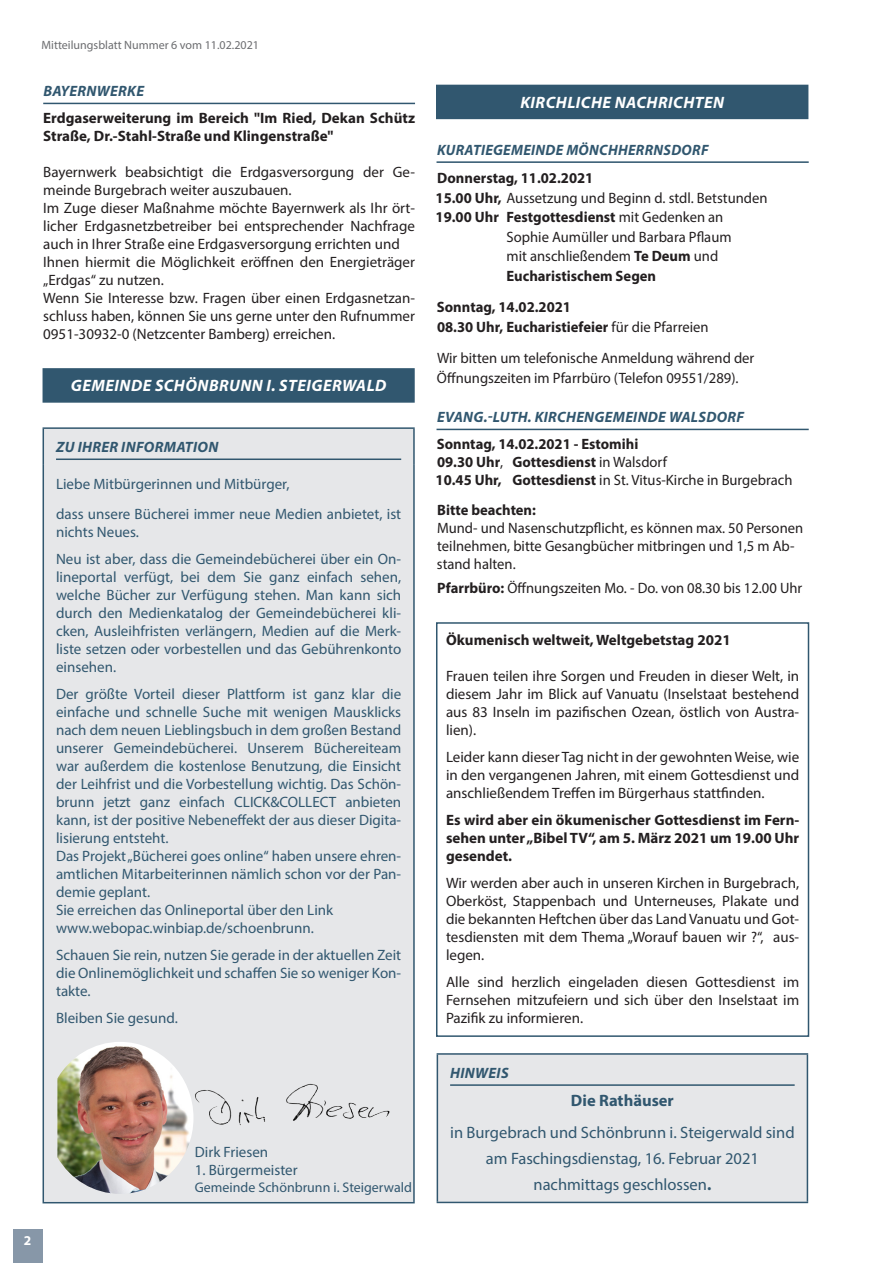
<style>
.page{position:relative;width:872px;height:1263px;background:#fff}
.page>*{position:absolute;margin:0;border:0;box-sizing:border-box;transform-origin:0 0}
.Fließtext{font:16.5px "Myriad Pro";color:#31576f}
.Rubrik{font:italic 700 16.5px "Myriad Pro";letter-spacing:.03em;color:#fff}
.Fließtext-2{font:700 16.5px "Myriad Pro";color:#31576f}
.Fließtext-3{font:15px/18px "Myriad Pro";color:#31576f;text-align:justify}
.Überschrift_H2{font:15px/18px "Myriad Pro";color:#231f20;text-align:justify}
.Fließtext-4{font:15px/18px "Myriad Pro";color:#231f20}
.Überschrift_H2-2{font:700 15px/18px "Myriad Pro";color:#231f20}
.Fließtext-5{font:700 15px "Myriad Pro";color:#231f20}
.Überschrift_H1{font:italic 700 15px "Myriad Pro";letter-spacing:.02em;color:#31576f}
.Fließtext-6{font:13.95px "Myriad Pro";color:#31576f}
.t1{font:700 13.5px "Myriad Pro";color:#fff}
.t2{font:12px "Myriad Pro";color:#6c6d70}
.s1{font-weight:700}
.s2{font-weight:400}
</style>
<div class="page">
<hr style="left:43px;top:103px;width:372px;height:1px;background:#31576f">
<div style="left:437px;top:1054px;width:370px;height:148px;background:#e6e7e9"></div>
<hr style="left:436px;top:1055px;width:2px;height:147px;background:#31576f">
<hr style="left:436px;top:1053px;width:372px;height:2px;background:#31576f">
<hr style="left:806px;top:1055px;width:2px;height:147px;background:#31576f">
<hr style="left:436px;top:1202px;width:372px;height:1px;background:#31576f">
<hr style="left:450px;top:1084px;width:344px;height:2px;background:#31576f">
<div style="left:436px;top:85px;width:372px;height:34px;background:#31576f"></div>
<div style="left:436px;top:622px;width:373px;height:415px;border:2px solid #31576f"></div>
<hr style="left:436px;top:161px;width:372px;height:2px;background:#31576f">
<hr style="left:436px;top:429px;width:372px;height:1px;background:#31576f">
<div style="left:44px;top:429px;width:369px;height:773px;background:#e6e7e9"></div>
<hr style="left:43px;top:429px;width:1px;height:36px;background:#31576f">
<hr style="left:43px;top:465px;width:1px;height:737px;background:#31576f">
<hr style="left:43px;top:427px;width:372px;height:2px;background:#31576f">
<hr style="left:413px;top:429px;width:2px;height:36px;background:#31576f">
<hr style="left:413px;top:465px;width:2px;height:737px;background:#31576f">
<hr style="left:43px;top:1202px;width:372px;height:1px;background:#31576f">
<hr style="left:56px;top:458px;width:345px;height:2px;background:#31576f">
<div style="left:43px;top:368px;width:372px;height:35px;background:#31576f"></div>
<img style="left:57px;top:1042px;width:136px;height:152px">
<img style="left:185px;top:1082px;width:211px;height:46px">
<div style="left:13px;top:1229px;width:30px;height:34px;background:#8797a8"></div>
<p class="t2" style="left:41px;top:38px;width:219px">Mitteilungsblatt Nummer 6 vom 11.02.2021</p>
<p class="Überschrift_H1" style="left:43px;top:81px;width:102px">BAYERNWERKE</p>
<p class="Überschrift_H2-2" style="left:43px;top:108px;width:373px">Erdgaserweiterung im Bereich "Im Ried, Dekan Schütz<br>Straße, Dr.-Stahl-Straße und Klingenstraße"</p>
<p class="Überschrift_H2" style="left:43px;top:163px;width:373px">Bayernwerk beabsichtigt die Erdgasversorgung der Ge&shy;meinde Burgebrach weiter auszubauen.</p>
<p class="Überschrift_H2" style="left:43px;top:199px;width:373px">Im Zuge dieser Maßnahme möchte Bayernwerk als Ihr ört&shy;licher Erdgasnetzbetreiber bei entsprechender Nachfrage auch in Ihrer Straße eine Erdgasversorgung errichten und</p>
<p class="Überschrift_H2" style="left:43px;top:253px;width:373px">Ihnen hiermit die Möglichkeit eröffnen den Energieträger „Erdgas“ zu nutzen.</p>
<p class="Überschrift_H2" style="left:43px;top:289px;width:373px">Wenn Sie Interesse bzw. Fragen über einen Erdgasnetzan&shy;schluss haben, können Sie uns gerne unter den Rufnummer 0951-30932-0 (Netzcenter Bamberg) erreichen.</p>
<p class="Rubrik" style="left:71px;top:375px;width:317px">GEMEINDE SCHÖNBRUNN I. STEIGERWALD</p>
<p class="Überschrift_H1" style="left:56px;top:437px;width:164px">ZU IHRER INFORMATION</p>
<p class="Fließtext-3" style="left:56px;top:475px;width:235px">Liebe Mitbürgerinnen und Mitbürger,</p>
<p class="Fließtext-3" style="left:56px;top:505px;width:347px">dass unsere Bücherei immer neue Medien anbietet, ist nichts Neues.</p>
<p class="Fließtext-3" style="left:56px;top:550px;width:347px">Neu ist aber, dass die Gemeindebücherei über ein On&shy;lineportal verfügt, bei dem Sie ganz einfach sehen, welche Bücher zur Verfügung stehen. Man kann sich durch den Medienkatalog der Gemeindebücherei kli&shy;cken, Ausleihfristen verlängern, Medien auf die Merk&shy;liste setzen oder vorbestellen und das Gebührenkonto einsehen.</p>
<p class="Fließtext-3" style="left:56px;top:685px;width:347px">Der größte Vorteil dieser Plattform ist ganz klar die einfache und schnelle Suche mit wenigen Mausklicks nach dem neuen Lieblingsbuch in dem großen Bestand unserer Gemeindebücherei. Unserem Büchereiteam war außerdem die kostenlose Benutzung, die Einsicht der Leihfrist und die Vorbestellung wichtig. Das Schön&shy;brunn jetzt ganz einfach CLICK&amp;COLLECT anbieten kann, ist der positive Nebeneffekt der aus dieser Digita&shy;lisierung entsteht.</p>
<p class="Fließtext-3" style="left:56px;top:847px;width:347px">Das Projekt „Bücherei goes online“ haben unsere ehren&shy;amtlichen Mitarbeiterinnen nämlich schon vor der Pan&shy;demie geplant.</p>
<p class="Fließtext-3" style="left:56px;top:901px;width:279px">Sie erreichen das Onlineportal über den Link</p>
<p class="Fließtext-3" style="left:56px;top:919px;width:259px">www.webopac.winbiap.de/schoenbrunn.</p>
<p class="Fließtext-3" style="left:56px;top:946px;width:347px">Schauen Sie rein, nutzen Sie gerade in der aktuellen Zeit die Onlinemöglichkeit und schaffen Sie so weniger Kon&shy;takte.</p>
<p class="Fließtext-3" style="left:56px;top:1009px;width:123px">Bleiben Sie gesund.</p>
<p class="t1" style="left:24px;top:1231px;width:9px">2</p>
<p class="Fließtext-3" style="left:195px;top:1143px;width:75px">Dirk Friesen</p>
<p class="Fließtext-3" style="left:195px;top:1161px;width:104px">1. Bürgermeister</p>
<p class="Fließtext-6" style="left:195px;top:1178px;width:219px">Gemeinde Schönbrunn i. Steigerwald</p>
<p class="Rubrik" style="left:520px;top:92px;width:205px">KIRCHLICHE NACHRICHTEN</p>
<p class="Überschrift_H1" style="left:437px;top:140px;width:273px">KURATIEGEMEINDE MÖNCHHERRNSDORF</p>
<p class="Fließtext-5" style="left:437px;top:168px;width:157px">Donnerstag, 11.02.2021</p>
<p class="Fließtext-4" style="left:435px;top:188px;width:333px"><span class="s1">15.00 Uhr,</span> Aussetzung und Beginn d. stdl. Betstunden</p>
<p class="Fließtext-5" style="left:435px;top:207px;width:289px">19.00 Uhr Festgottesdienst <span class="s2">mit Gedenken an</span></p>
<p class="Fließtext-4" style="left:506px;top:227px;width:226px">Sophie Aumüller und Barbara Pflaum</p>
<p class="Fließtext-4" style="left:506px;top:247px;width:213px">mit anschließendem <span class="s1">Te Deum</span> und</p>
<p class="Fließtext-5" style="left:506px;top:266px;width:151px">Eucharistischem Segen</p>
<p class="Fließtext-5" style="left:437px;top:297px;width:136px">Sonntag, 14.02.2021</p>
<p class="Fließtext-5" style="left:437px;top:317px;width:273px">08.30 Uhr, Eucharistiefeier <span class="s2">für die Pfarreien</span></p>
<p class="Fließtext-4" style="left:437px;top:349px;width:319px">Wir bitten um telefonische Anmeldung während der</p>
<p class="Fließtext-4" style="left:437px;top:368px;width:303px">Öffnungszeiten im Pfarrbüro (Telefon 09551/289).</p>
<p class="Überschrift_H1" style="left:437px;top:407px;width:308px">EVANG.-LUTH. KIRCHENGEMEINDE WALSDORF</p>
<p class="Fließtext-5" style="left:437px;top:434px;width:203px">Sonntag, 14.02.2021 - Estomihi</p>
<p class="Fließtext-5" style="left:437px;top:452px;width:232px">09.30 Uhr<span class="s2">,</span> Gottesdienst <span class="s2">in Walsdorf</span></p>
<p class="Fließtext-4" style="left:435px;top:470px;width:358px"><span class="s1">10.45 Uhr, Gottesdienst</span> in St. Vitus-Kirche in Burgebrach</p>
<p class="Fließtext-5" style="left:437px;top:500px;width:100px">Bitte beachten:</p>
<p class="Fließtext-4" style="left:437px;top:518px;width:368px">Mund- und Nasenschutzpflicht, es können max. 50 Personen teilnehmen, bitte Gesangbücher mitbringen und 1,5 m Ab&shy;stand halten.</p>
<p class="Fließtext-4" style="left:437px;top:578px;width:366px"><span class="s1">Pfarrbüro:</span> Öffnungszeiten Mo. - Do. von 08.30 bis 12.00 Uhr</p>
<p class="Überschrift_H2-2" style="left:446px;top:630px;width:286px">Ökumenisch weltweit, Weltgebetstag 2021</p>
<p class="Überschrift_H2" style="left:446px;top:667px;width:355px">Frauen teilen ihre Sorgen und Freuden in dieser Welt, in diesem Jahr im Blick auf Vanuatu (Inselstaat bestehend aus 83 Inseln im pazifischen Ozean, östlich von Austra&shy;lien).</p>
<p class="Überschrift_H2" style="left:446px;top:748px;width:355px">Leider kann dieser Tag nicht in der gewohnten Weise, wie in den vergangenen Jahren, mit einem Gottesdienst und anschließendem Treffen im Bürgerhaus stattfinden.</p>
<p class="Überschrift_H2-2" style="left:446px;top:810px;width:355px;text-align:justify">Es wird aber ein ökumenischer Gottesdienst im Fern&shy;sehen unter „Bibel TV“, am 5. März 2021 um 19.00 Uhr gesendet.</p>
<p class="Überschrift_H2" style="left:446px;top:874px;width:355px">Wir werden aber auch in unseren Kirchen in Burgebrach, Oberköst, Stappenbach und Unterneuses, Plakate und die bekannten Heftchen über das Land Vanuatu und Got&shy;tesdiensten mit dem Thema „Worauf bauen wir ?“, aus&shy;legen.</p>
<p class="Überschrift_H2" style="left:446px;top:973px;width:355px">Alle sind herzlich eingeladen diesen Gottesdienst im Fernsehen mitzufeiern und sich über den Inselstaat im Pazifik zu informieren.</p>
<p class="Überschrift_H1" style="left:450px;top:1063px;width:60px">HINWEIS</p>
<p class="Fließtext-2" style="left:571px;top:1090px;width:104px">Die Rathäuser</p>
<p class="Fließtext" style="left:450px;top:1122px;width:346px">in Burgebrach und Schönbrunn i. Steigerwald sind</p>
<p class="Fließtext" style="left:486px;top:1148px;width:274px">am Faschingsdienstag, 16. Februar 2021</p>
<p class="Fließtext" style="left:533px;top:1174px;width:179px">nachmittags geschlossen<span class="s1">.</span></p>
</div>
